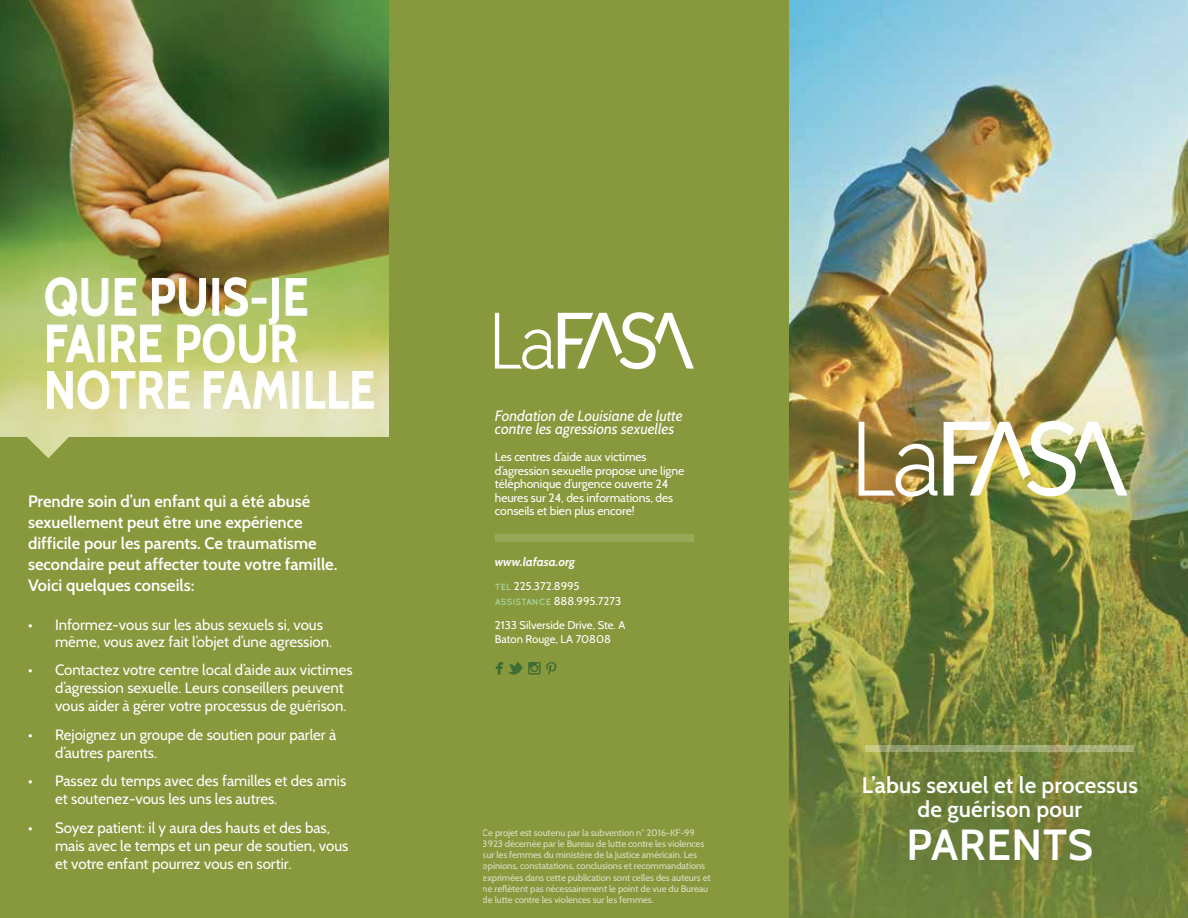
<style>
.page{position:relative;width:1188px;height:918px;background:#fff}
.page>*{position:absolute;margin:0;border:0;box-sizing:border-box;transform-origin:0 0}
.t1{font:700 52.5px/46.5px "Cabin";letter-spacing:.02em;color:#fff;scale:.85 1}
.t2{font:600 43.5px "Cabin";letter-spacing:.015em;color:#fff}
.t3{font:600 22.5px/24px "Cabin";letter-spacing:.005em;color:#fff;text-align:center}
.t4{font:600 16.5px/21px "Cabin";color:#fff}
.t5{font:15px/18px "Cabin";color:#fff}
.t6{font:italic 15px/13.5px "Cabin";color:#fff}
.t7{font:12px/13.5px "Cabin";letter-spacing:-.005em;color:#fff}
.t8{font:italic 700 12px "Cabin";color:#fff}
.t9{font:11.25px/14.4px "Cabin";color:#fff}
.t10{font:500 9.3px/11.2px "Cabin";letter-spacing:-.01em;color:#fff}
.s1{font-family:"Quicksand";font-weight:700;font-size:9px;color:#aad69c}
</style>
<div class="page">
<img style="left:0;top:0;width:389px;height:437px">
<div style="left:0;top:437px;width:389px;height:481px;background:#88983d"></div>
<svg style="left:45px;top:277px;width:262px;height:86px;background:#bbc378"></svg>
<svg style="left:47px;top:370px;width:143px;height:40px;background:#dbdc9d"></svg>
<svg style="left:204px;top:371px;width:84px;height:38px;background:#e0e1b2"></svg>
<div style="left:293px;top:371px;width:6px;height:38px;border:1px solid #fff"></div>
<svg style="left:306px;top:371px;width:68px;height:38px;background:#e5e3ba"></svg>
<div style="left:389px;top:0;width:408px;height:918px;background:#88983d"></div>
<svg style="left:495px;top:312px;width:199px;height:57px"></svg>
<svg style="left:496px;top:662px;width:61px;height:13px"></svg>
<div style="left:495px;top:535px;width:199px;height:7px;background:#99a759"></div>
<img style="left:790px;top:0;width:398px;height:918px">
<svg style="left:859px;top:422px;width:79px;height:75px"></svg>
<img style="left:944px;top:421px;width:183px;height:75px">
<svg style="left:865px;top:745px;width:268px;height:7px;background:#9fa975"></svg>
<h1 class="t1" style="left:44px;top:274px;width:390px">QUE PUIS-JE<br>FAIRE POUR<br>NOTRE FAMILLE</h1>
<p class="t4" style="left:28px;top:491px;width:311px">Prendre soin d’un enfant qui a été abusé sexuellement peut être une expérience difficile pour les parents. Ce traumatisme secondaire peut affecter toute votre famille.<br>Voici quelques conseils:</p>
<p class="t5" style="left:55px;top:617px;width:279px;line-height:16.5px;text-indent:-27px">• Informez-vous sur les abus sexuels si, vous même, vous avez fait l’objet d’une agression.</p>
<p class="t5" style="left:55px;top:661px;width:299px;text-indent:-27px">• Contactez votre centre local d’aide aux victimes d’agression sexuelle. Leurs conseillers peuvent vous aider à gérer votre processus de guérison.</p>
<p class="t5" style="left:55px;top:725px;width:283px;text-indent:-27px">• Rejoignez un groupe de soutien pour parler à d’autres parents.</p>
<p class="t5" style="left:55px;top:772px;width:293px;text-indent:-27px">• Passez du temps avec des familles et des amis et soutenez-vous les uns les autres.</p>
<p class="t5" style="left:55px;top:818px;width:295px;text-indent:-27px">• Soyez patient: il y aura des hauts et des bas, mais avec le temps et un peur de soutien, vous et votre enfant pourrez vous en sortir.</p>
<p class="t6" style="left:495px;top:409px;width:189px">Fondation de Louisiane de lutte contre les agressions sexuelles</p>
<p class="t7" style="left:495px;top:450px;width:191px">Les centres d’aide aux victimes d’agression sexuelle propose une ligne téléphonique d’urgence ouverte 24 heures sur 24, des informations, des conseils et bien plus encore!</p>
<p class="t8" style="left:495px;top:555px;width:82px">www.lafasa.org</p>
<p class="t9" style="left:495px;top:579px;width:128px"><span class="s1">TEL</span> 225.372.8995<br><span class="s1">ASSISTANCE</span> 888.995.7273</p>
<p class="t9" style="left:495px;top:617px;width:132px">2133 Silverside Drive, Ste. A<br>Baton Rouge, LA 70808</p>
<p class="t10" style="left:483px;top:827px;width:229px">Ce projet est soutenu par la subvention n° 2016-KF-99<br>3923 décernée par le Bureau de lutte contre les violences sur les femmes du ministère de la Justice américain. Les opinions, constatations, conclusions et recommandations exprimées dans cette publication sont celles des auteurs et ne reflètent pas nécessairement le point de vue du Bureau de lutte contre les violences sur les femmes.</p>
<h3 class="t3" style="left:862px;top:773px;width:278px">L’abus sexuel et le processus de guérison pour</h3>
<h2 class="t2" style="left:906px;top:818px;width:188px">PARENTS</h2>
</div>
